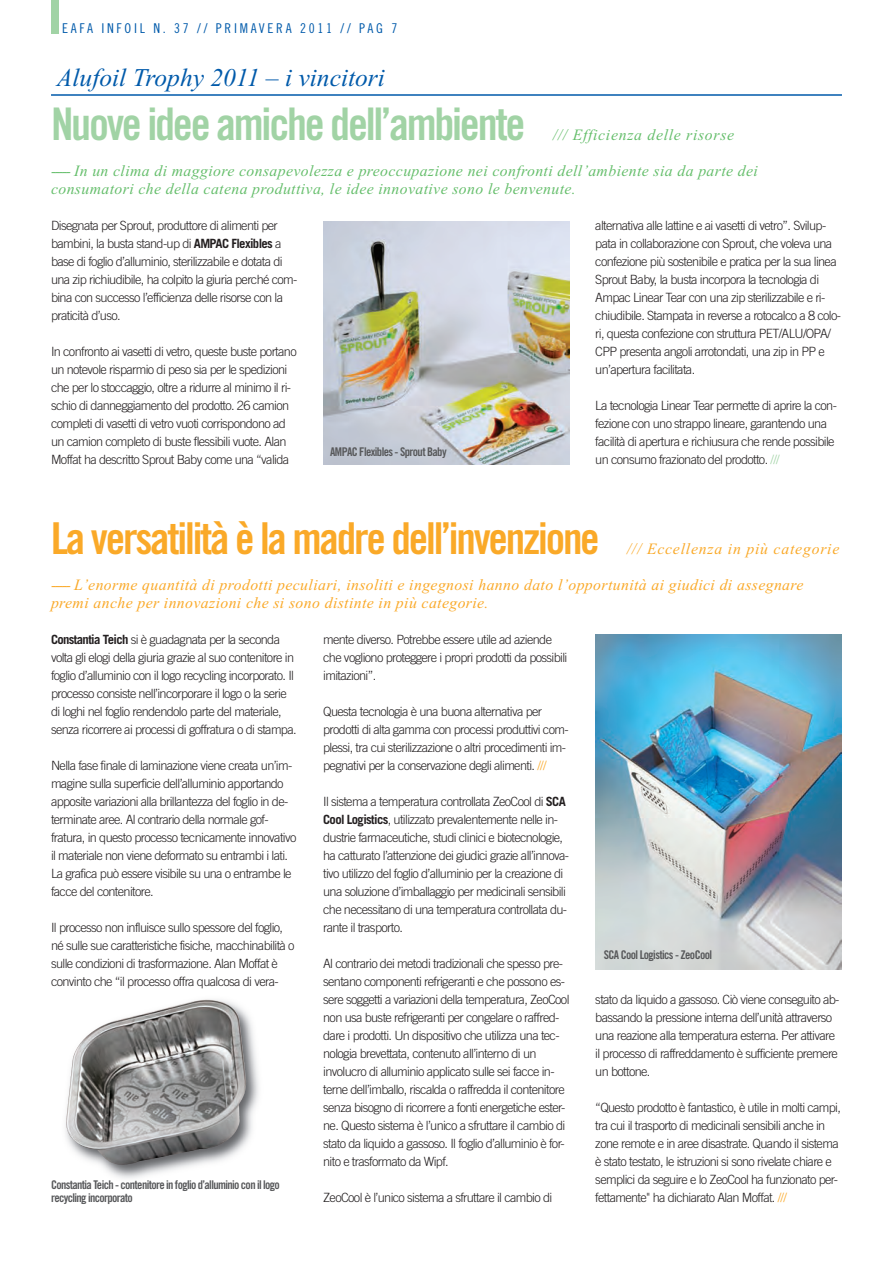
<style>
.page{position:relative;width:893px;height:1263px;background:#fff}
.page>*{position:absolute;margin:0;border:0;box-sizing:border-box;transform-origin:0 0}
.t1{font:45px "Trade Gothic Bold Cond Twenty";letter-spacing:-.05em;color:#a1d3a5}
.t2{font:43.95px "Trade Gothic Bold Cond Twenty";letter-spacing:-.05em;color:#faa928}
.t3{font:italic 25.5px "Times New Roman";color:#015aaa}
.t4{font:italic 15.75px/18px "Times New Roman";letter-spacing:.025em;color:#65be6b}
.t5{font:italic 15.75px/18px "Times New Roman";letter-spacing:.025em;color:#faa928}
.t6{font:italic 15.75px "Times New Roman";letter-spacing:.05em;color:#faa928}
.t7{font:italic 15.75px "Times New Roman";letter-spacing:.045em;color:#65be6b}
.t8{font:13.5px "Trade Gothic Cond Eighteen";letter-spacing:.2em;color:#015aaa}
.t9{font:300 12.75px/18px "Trade Gothic";letter-spacing:-.05em;color:#231f20}
.t10{font:12px/13.5px "Trade Gothic Bold Cond Twenty";letter-spacing:-.05em;color:#57585a}
.s1{font-weight:700}
.s2{color:#a1d3a5}
.s3{color:#faa928}
</style>
<div class="page">
<img style="left:595px;top:634px;width:247px;height:336px">
<img style="left:65px;top:999px;width:194px;height:179px">
<img style="left:66px;top:1008px;width:98px;height:118px">
<div style="left:51px;top:0;width:7px;height:34px;background:#a1d3a5"></div>
<hr style="left:51px;top:94px;width:791px;height:2px;background:#015aaa">
<img style="left:323px;top:221px;width:247px;height:244px">
<p class="t8" style="left:62px;top:23px;width:337px">EAFA INFOIL N. 37 // PRIMAVERA 2011 // PAG 7</p>
<h3 class="t3" style="left:57px;top:62px;width:330px">Alufoil Trophy 2011 – i vincitori</h3>
<h1 class="t1" style="left:51px;top:108px;width:476px">Nuove idee amiche dell’ambiente</h1>
<p class="t7" style="left:553px;top:125px;width:183px">/// Efficienza delle risorse</p>
<p class="t4" style="left:51px;top:162px;width:708px">----- In un clima di maggiore consapevolezza e preoccupazione nei confronti dell’ambiente sia da parte dei consumatori che della catena produttiva, le idee innovative sono le benvenute.</p>
<p class="t9" style="left:51px;top:218px;width:248px">Disegnata per Sprout, produttore di alimenti per bambini, la busta stand-up di <span class="s1">AMPAC Flexibles</span> a base di foglio d’alluminio, sterilizzabile e dotata di una zip richiudibile, ha colpito la giuria perché com&shy;bina con successo l’efficienza delle risorse con la praticità d’uso.</p>
<p class="t9" style="left:51px;top:344px;width:247px">In confronto ai vasetti di vetro, queste buste portano un notevole risparmio di peso sia per le spedizioni che per lo stoccaggio, oltre a ridurre al minimo il ri&shy;schio di danneggiamento del prodotto. 26 camion completi di vasetti di vetro vuoti corrispondono ad un camion completo di buste flessibili vuote. Alan Moffat ha descritto Sprout Baby come una “valida</p>
<p class="t10" style="left:330px;top:446px;width:118px">AMPAC Flexibles - Sprout Baby</p>
<p class="t9" style="left:595px;top:218px;width:247px">alternativa alle lattine e ai vasetti di vetro”. Svilup&shy;pata in collaborazione con Sprout, che voleva una confezione più sostenibile e pratica per la sua linea Sprout Baby, la busta incorpora la tecnologia di Ampac Linear Tear con una zip sterilizzabile e ri&shy;chiudibile. Stampata in reverse a rotocalco a 8 colo&shy;ri, questa confezione con struttura PET/ALU/OPA/ CPP presenta angoli arrotondati, una zip in PP e un’apertura facilitata.</p>
<p class="t9" style="left:595px;top:398px;width:243px">La tecnologia Linear Tear permette di aprire la con&shy;fezione con uno strappo lineare, garantendo una facilità di apertura e richiusura che rende possibile un consumo frazionato del prodotto. <span class="s2">///</span></p>
<h2 class="t2" style="left:51px;top:522px;width:550px">La versatilità è la madre dell’invenzione</h2>
<p class="t6" style="left:627px;top:539px;width:214px">/// Eccellenza in più categorie</p>
<p class="t5" style="left:51px;top:576px;width:754px">----- L’enorme quantità di prodotti peculiari, insoliti e ingegnosi hanno dato l’opportunità ai giudici di assegnare premi anche per innovazioni che si sono distinte in più categorie.</p>
<p class="t9" style="left:51px;top:632px;width:247px"><span class="s1">Constantia Teich</span> si è guadagnata per la seconda volta gli elogi della giuria grazie al suo contenitore in foglio d’alluminio con il logo recycling incorporato. Il processo consiste nell’incorporare il logo o la serie di loghi nel foglio rendendolo parte del materiale, senza ricorrere ai processi di goffratura o di stampa.</p>
<p class="t9" style="left:51px;top:758px;width:247px">Nella fase finale di laminazione viene creata un’im&shy;magine sulla superficie dell’alluminio apportando apposite variazioni alla brillantezza del foglio in de&shy;terminate aree. Al contrario della normale gof&shy;fratura, in questo processo tecnicamente innovativo il materiale non viene deformato su entrambi i lati.<br>La grafica può essere visibile su una o entrambe le facce del contenitore.</p>
<p class="t9" style="left:51px;top:920px;width:245px">Il processo non influisce sullo spessore del foglio, né sulle sue caratteristiche fisiche, macchinabilità o sulle condizioni di trasformazione. Alan Moffat è convinto che “il processo offra qualcosa di vera-</p>
<p class="t10" style="left:51px;top:1179px;width:230px">Constantia Teich - contenitore in foglio d’alluminio con il logo recycling incorporato</p>
<p class="t9" style="left:323px;top:632px;width:246px">mente diverso. Potrebbe essere utile ad aziende che vogliono proteggere i propri prodotti da possibili imitazioni”.</p>
<p class="t9" style="left:323px;top:704px;width:247px">Questa tecnologia è una buona alternativa per prodotti di alta gamma con processi produttivi com&shy;plessi, tra cui sterilizzazione o altri procedimenti im&shy;pegnativi per la conservazione degli alimenti. <span class="s3">///</span></p>
<p class="t9" style="left:323px;top:794px;width:247px">Il sistema a temperatura controllata ZeoCool di <span class="s1">SCA Cool Logistics</span>, utilizzato prevalentemente nelle in&shy;dustrie farmaceutiche, studi clinici e biotecnologie, ha catturato l’attenzione dei giudici grazie all’innova&shy;tivo utilizzo del foglio d’alluminio per la creazione di una soluzione d’imballaggio per medicinali sensibili che necessitano di una temperatura controllata du&shy;rante il trasporto.</p>
<p class="t9" style="left:323px;top:956px;width:248px">Al contrario dei metodi tradizionali che spesso pre&shy;sentano componenti refrigeranti e che possono es&shy;sere soggetti a variazioni della temperatura, ZeoCool non usa buste refrigeranti per congelare o raffred&shy;dare i prodotti. Un dispositivo che utilizza una tec&shy;nologia brevettata, contenuto all’interno di un involucro di alluminio applicato sulle sei facce in&shy;terne dell’imballo, riscalda o raffredda il contenitore senza bisogno di ricorrere a fonti energetiche ester&shy;ne. Questo sistema è l’unico a sfruttare il cambio di stato da liquido a gassoso. Il foglio d’alluminio è for&shy;nito e trasformato da Wipf.</p>
<p class="t9" style="left:323px;top:1190px;width:231px">ZeoCool è l’unico sistema a sfruttare il cambio di</p>
<p class="t10" style="left:604px;top:949px;width:110px">SCA Cool Logistics - ZeoCool</p>
<p class="t9" style="left:595px;top:992px;width:246px">stato da liquido a gassoso. Ciò viene conseguito ab&shy;bassando la pressione interna dell’unità attraverso una reazione alla temperatura esterna. Per attivare il processo di raffreddamento è sufficiente premere un bottone.</p>
<p class="t9" style="left:595px;top:1100px;width:247px">“Questo prodotto è fantastico, è utile in molti campi, tra cui il trasporto di medicinali sensibili anche in zone remote e in aree disastrate. Quando il sistema è stato testato, le istruzioni si sono rivelate chiare e semplici da seguire e lo ZeoCool ha funzionato per&shy;fettamente" ha dichiarato Alan Moffat. <span class="s3">///</span></p>
</div>
